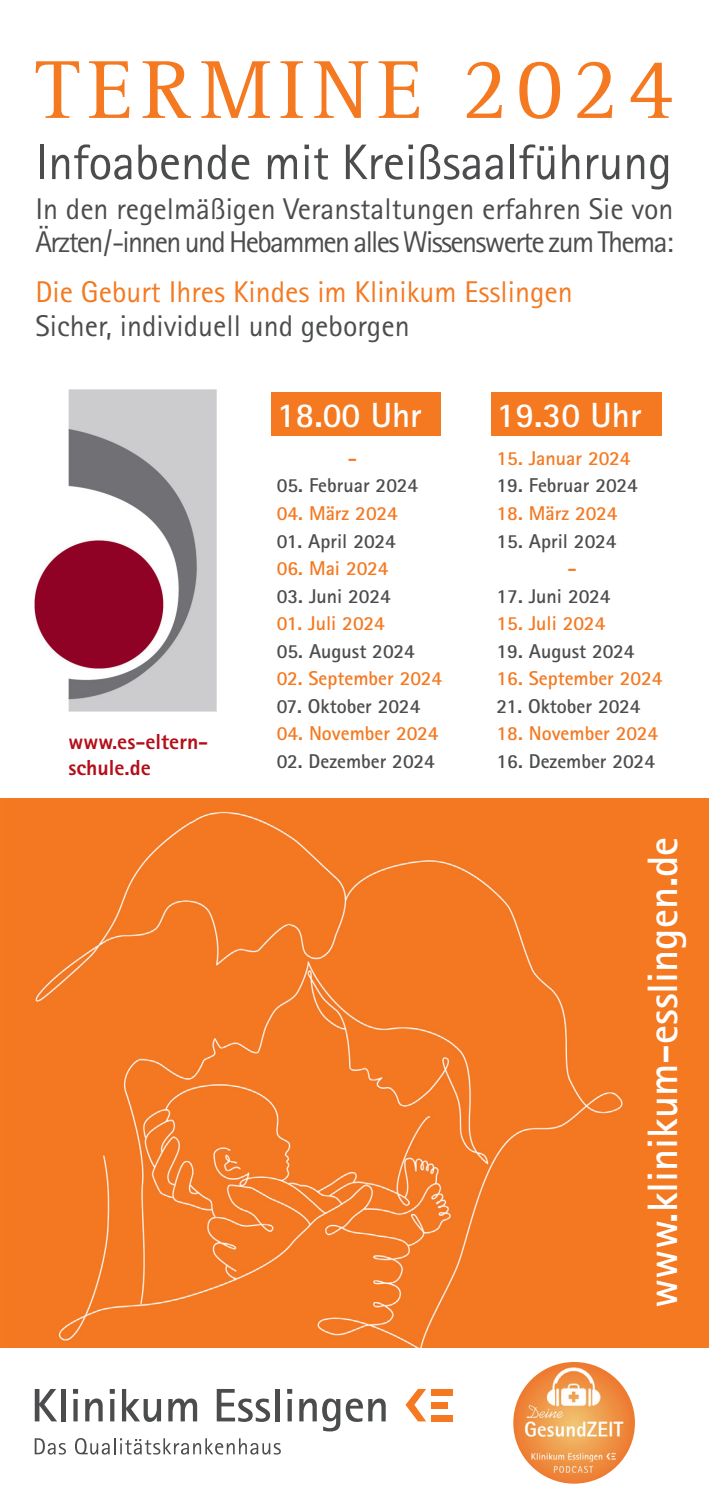
<style>
.page{position:relative;width:709px;height:1503px;background:#fff}
.page>*{position:absolute;margin:0;border:0;box-sizing:border-box;transform-origin:0 0}
.t1{font:85px "Rotis Serif";letter-spacing:.095em;color:#f47921}
.t2{font:50px "Rotis Sans Serif";letter-spacing:-.005em;color:#4b4c4d}
.t3{font:700 42.5px "Rotis Sans Serif";color:#fff}
.t4{font:700 35px "Rotis Sans Serif";color:#fff}
.t5{font:30px/32.5px "Rotis Sans Serif";letter-spacing:-.045em;color:#4b4c4d}
.t6{font:30px/34px "Rotis Sans Serif";color:#f47921}
.t7{font:800 21.75px/25.5px "Rotis Sans Serif";color:#b40e19}
.t8{font:700 20px/27.5px "Rotis Sans Serif";color:#4b4c4d}
.t9{font:700 20px "Rotis Sans Serif";color:#f47921}
.s1{font-size:90px}
.s2{color:#4b4c4d}
.s3{color:#f47921}
</style>
<div class="page">
<div style="left:0;top:799px;width:709px;height:548px;background:#f47921"></div>
<img style="left:35px;top:811px;width:588px;height:536px">
<img style="left:34px;top:389px;width:183px;height:323px">
<svg style="left:35px;top:1438px;width:31px;height:16px"></svg>
<svg style="left:75px;top:1438px;width:206px;height:16px"></svg>
<div style="left:431px;top:1388px;width:22px;height:6px;background:#f47921"></div>
<div style="left:431px;top:1402px;width:17px;height:6px;background:#f47921"></div>
<svg style="left:405px;top:1389px;width:21px;height:32px"></svg>
<div style="left:431px;top:1415px;width:22px;height:6px;background:#f47921"></div>
<svg style="left:35px;top:1389px;width:22px;height:32px"></svg>
<hr style="left:61px;top:1388px;width:4px;height:33px;background:#4b4c4d">
<div style="left:73px;top:1398px;width:5px;height:23px;background:#4b4c4d"></div>
<svg style="left:73px;top:1389px;width:5px;height:4px"></svg>
<svg style="left:85px;top:1398px;width:18px;height:23px"></svg>
<svg style="left:110px;top:1399px;width:4px;height:22px"></svg>
<svg style="left:110px;top:1389px;width:5px;height:4px"></svg>
<svg style="left:122px;top:1389px;width:39px;height:32px"></svg>
<svg style="left:168px;top:1398px;width:29px;height:23px"></svg>
<svg style="left:217px;top:1389px;width:53px;height:32px"></svg>
<hr style="left:275px;top:1388px;width:4px;height:33px;background:#4b4c4d">
<div style="left:287px;top:1398px;width:5px;height:23px;background:#4b4c4d"></div>
<svg style="left:287px;top:1389px;width:5px;height:4px"></svg>
<svg style="left:299px;top:1398px;width:41px;height:33px"></svg>
<svg style="left:346px;top:1398px;width:40px;height:23px"></svg>
<div style="left:271px;top:393px;width:169px;height:43px;background:#f47921"></div>
<div style="left:491px;top:393px;width:170px;height:43px;background:#f47921"></div>
<img style="left:513px;top:1361px;width:122px;height:122px;border-radius:50%">
<p class="t1" style="left:35px;top:59px;width:639px">TERMINE <span class="s1">2024</span></p>
<p class="t2" style="left:35px;top:145px;width:638px">Infoabende mit Kreißsaalführung</p>
<p class="t5" style="left:35px;top:196px;width:639px">In den regelmäßigen Veranstaltungen erfahren Sie von<br>Ärzten/-innen und Hebammen alles Wissenswerte zum Thema:</p>
<p class="t6" style="left:35px;top:278px;width:539px">Die Geburt Ihres Kindes im Klinikum Esslingen<br><span class="s2">Sicher, individuell und geborgen</span></p>
<p class="t7" style="left:69px;top:731px;width:141px">www.es-eltern&shy;schule.de</p>
<p class="t4" style="left:277px;top:403px;width:147px">18.00 Uhr</p>
<p class="t9" style="left:348px;top:451px;width:11px">-</p>
<p class="t8" style="left:277px;top:474px;width:143px">05. Februar 2024</p>
<p class="t9" style="left:277px;top:506px;width:123px">04. März 2024</p>
<p class="t8" style="left:277px;top:529px;width:121px">01. April 2024</p>
<p class="t9" style="left:277px;top:561px;width:113px">06. Mai 2024</p>
<p class="t8" style="left:277px;top:584px;width:115px">03. Juni 2024</p>
<p class="t9" style="left:277px;top:616px;width:110px">01. Juli 2024</p>
<p class="t8" style="left:277px;top:639px;width:140px">05. August 2024</p>
<p class="t9" style="left:277px;top:671px;width:167px">02. September 2024</p>
<p class="t8" style="left:277px;top:694px;width:145px">07. Oktober 2024</p>
<p class="t9" style="left:277px;top:726px;width:163px">04. November 2024</p>
<p class="t8" style="left:277px;top:749px;width:160px">02. Dezember 2024</p>
<p class="t4" style="left:496px;top:403px;width:147px">19.30 Uhr</p>
<p class="t9" style="left:496px;top:451px;width:135px">15. Januar 2024</p>
<p class="t8" style="left:496px;top:474px;width:143px">19. Februar 2024</p>
<p class="t9" style="left:496px;top:506px;width:123px">18. März 2024</p>
<p class="t8" style="left:567px;top:529px;width:50px;text-indent:-71px">15. April 2024 <span class="s3">-</span></p>
<p class="t8" style="left:496px;top:584px;width:116px">17. Juni 2024</p>
<p class="t9" style="left:496px;top:616px;width:110px">15. Juli 2024</p>
<p class="t8" style="left:496px;top:639px;width:140px">19. August 2024</p>
<p class="t9" style="left:496px;top:671px;width:167px">16. September 2024</p>
<p class="t8" style="left:496px;top:694px;width:145px">21. Oktober 2024</p>
<p class="t9" style="left:496px;top:726px;width:163px">18. November 2024</p>
<p class="t8" style="left:496px;top:749px;width:160px">16. Dezember 2024</p>
<p class="t3" style="left:648px;top:1307px;width:472px;rotate:-90deg">www.klinikum-esslingen.de</p>
</div>
